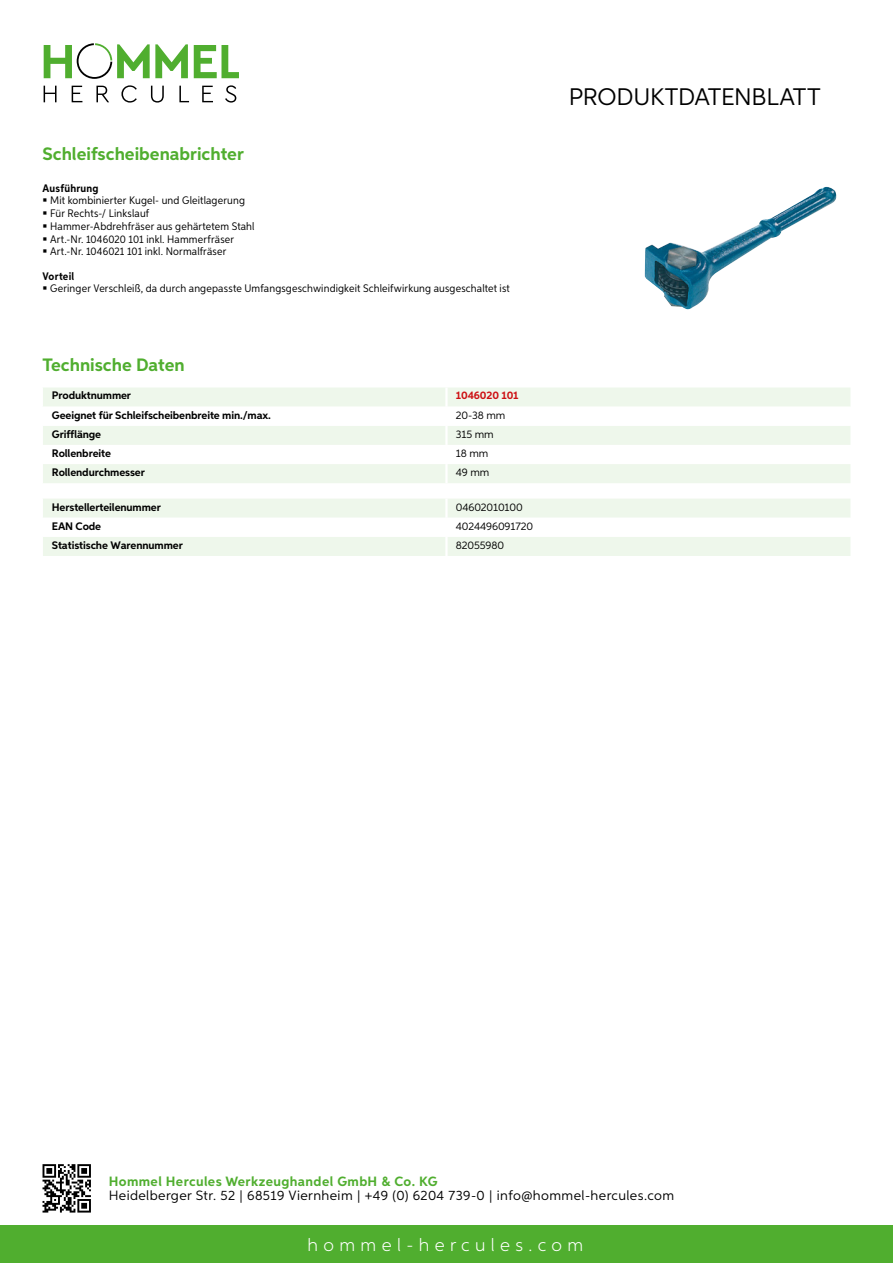
<style>
.page{position:relative;width:893px;height:1263px;background:#fff}
.page>*{position:absolute;margin:0;border:0;box-sizing:border-box;transform-origin:0 0}
.t1{font:24px "Aspira";letter-spacing:-.01em;color:#000}
.t2{font:700 18px "Aspira";color:#50ae2f}
.t3{font:300 18px "Aspira";letter-spacing:.3em;color:#fff}
.t4{font:13.5px "Aspira";letter-spacing:.03em;color:#000}
.t5{font:700 13.5px "Aspira";letter-spacing:.03em;color:#50ae2f}
.t6{font:10.95px/12.8px "Aspira Nar";letter-spacing:.015em;color:#000}
.t7{font:700 10.95px "Aspira";letter-spacing:-.01em;color:#000}
.t8{font:10.95px "Aspira";letter-spacing:-.01em;color:#000}
.t9{font:700 10.95px "Aspira Nar";letter-spacing:.02em;color:#000}
.t10{font:700 10.95px "Aspira";letter-spacing:-.01em;color:#cd1013}
</style>
<div class="page">
<div style="left:0;top:1226px;width:893px;height:37px;background:#50ae2f"></div>
<svg style="left:43px;top:1164px;width:48px;height:48px"></svg>
<svg style="left:194px;top:45px;width:45px;height:33px"></svg>
<svg style="left:44px;top:43px;width:144px;height:36px"></svg>
<svg style="left:44px;top:86px;width:13px;height:16px"></svg>
<svg style="left:72px;top:86px;width:10px;height:16px"></svg>
<svg style="left:96px;top:86px;width:13px;height:16px"></svg>
<svg style="left:121px;top:85px;width:16px;height:18px"></svg>
<svg style="left:151px;top:86px;width:13px;height:17px"></svg>
<svg style="left:179px;top:86px;width:10px;height:16px"></svg>
<svg style="left:202px;top:86px;width:11px;height:16px"></svg>
<svg style="left:225px;top:85px;width:11px;height:18px"></svg>
<div style="left:43px;top:388px;width:807px;height:95px;background:#eef7eb"></div>
<svg style="left:43px;top:407px;width:807px;height:57px"></svg>
<hr style="left:445px;top:387px;width:3px;height:20px;background:#fff">
<hr style="left:445px;top:407px;width:3px;height:19px;background:#fff">
<hr style="left:445px;top:426px;width:3px;height:19px;background:#fff">
<hr style="left:445px;top:445px;width:3px;height:19px;background:#fff">
<hr style="left:445px;top:464px;width:3px;height:19px;background:#fff">
<svg style="left:43px;top:499px;width:807px;height:57px"></svg>
<hr style="left:445px;top:537px;width:3px;height:19px;background:#fff">
<img style="left:645px;top:187px;width:192px;height:123px">
<h2 class="t2" style="left:43px;top:142px;width:203px">Schleifscheibenabrichter</h2>
<p class="t9" style="left:43px;top:181px;width:58px">Ausführung</p>
<p class="t6" style="left:50px;top:194px;width:206px">Mit kombinierter Kugel- und Gleitlagerung Für Rechts-/ Linkslauf Hammer-Abdrehfräser aus gehärtetem Stahl Art.-Nr. 1046020 101 inkl. Hammerfräser Art.-Nr. 1046021 101 inkl. Normalfräser</p>
<p class="t9" style="left:43px;top:269px;width:33px">Vorteil</p>
<p class="t6" style="left:50px;top:282px;width:461px">Geringer Verschleiß, da durch angepasste Umfangsgeschwindigkeit Schleifwirkung ausgeschaltet ist</p>
<h2 class="t2" style="left:43px;top:353px;width:144px">Technische Daten</h2>
<p class="t7" style="left:52px;top:389px;width:81px">Produktnummer</p>
<p class="t10" style="left:456px;top:389px;width:64px">1046020 101</p>
<p class="t7" style="left:52px;top:408px;width:221px">Geeignet für Schleifscheibenbreite min./max.</p>
<p class="t8" style="left:456px;top:408px;width:51px">20-38 mm</p>
<p class="t7" style="left:52px;top:427px;width:51px">Grifflänge</p>
<p class="t8" style="left:456px;top:427px;width:39px">315 mm</p>
<p class="t7" style="left:52px;top:446px;width:61px">Rollenbreite</p>
<p class="t8" style="left:456px;top:446px;width:34px">18 mm</p>
<p class="t7" style="left:52px;top:465px;width:94px">Rollendurchmesser</p>
<p class="t8" style="left:456px;top:465px;width:35px">49 mm</p>
<p class="t7" style="left:52px;top:500px;width:111px">Herstellerteilenummer</p>
<p class="t8" style="left:456px;top:500px;width:68px">04602010100</p>
<p class="t7" style="left:52px;top:519px;width:51px">EAN Code</p>
<p class="t8" style="left:456px;top:519px;width:79px">4024496091720</p>
<p class="t7" style="left:52px;top:538px;width:132px">Statistische Warennummer</p>
<p class="t8" style="left:456px;top:538px;width:50px">82055980</p>
<h1 class="t1" style="left:569px;top:82px;width:253px">Produktdatenblatt</h1>
<p class="t5" style="left:109px;top:1172px;width:330px">Hommel Hercules Werkzeughandel GmbH &amp; Co. KG</p>
<p class="t4" style="left:109px;top:1187px;width:567px">Heidelberger Str. 52 | 68519 Viernheim | +49 (0) 6204 739-0 | info@hommel-hercules.com</p>
<h2 class="t3" style="left:307px;top:1234px;width:277px">hommel-hercules.com</h2>
</div>
